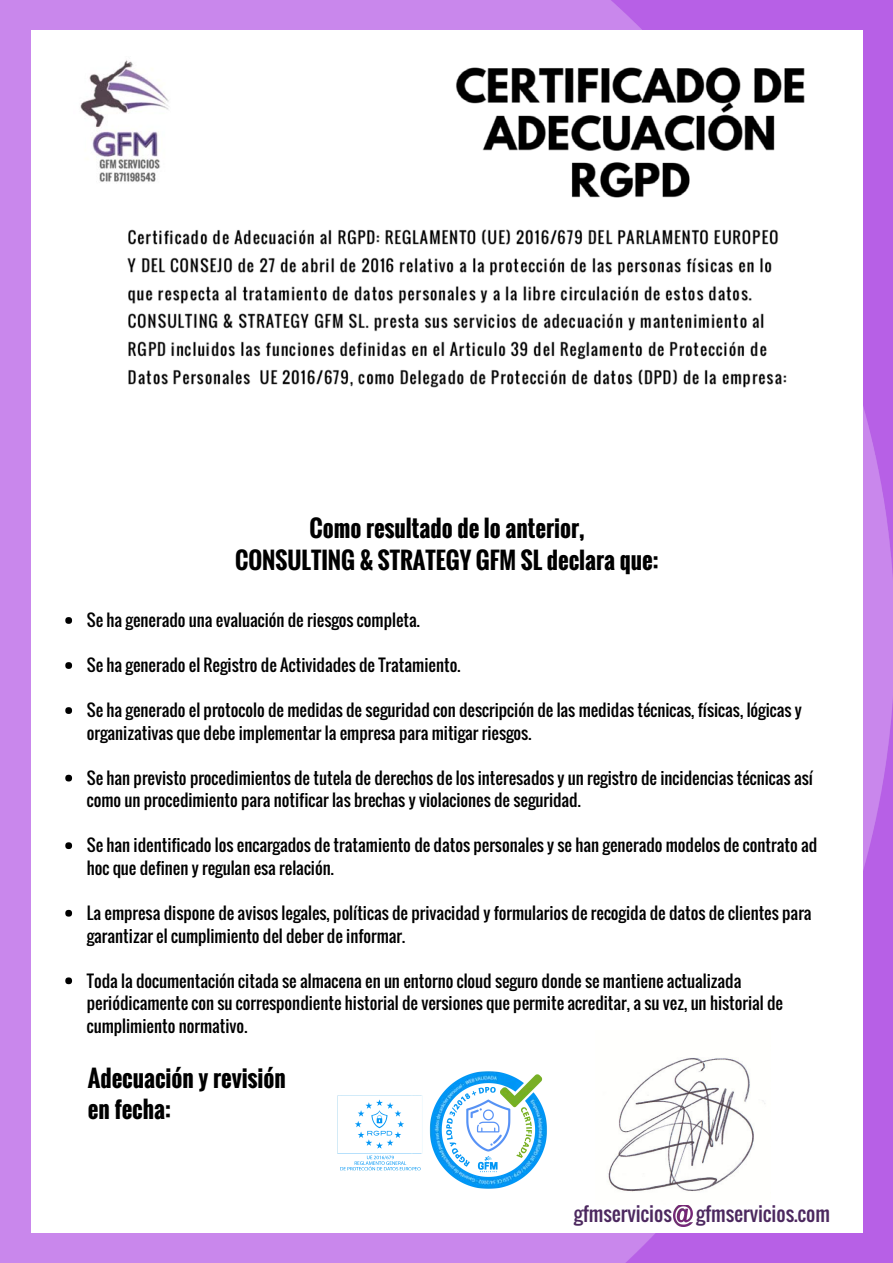
<style>
.page{position:relative;width:893px;height:1263px;background:#fff}
.page>*{position:absolute;margin:0;border:0;box-sizing:border-box;transform-origin:0 0}
.t1{font:700 23.25px/31.5px "Oswald";color:#000;text-align:center}
.t2{font:19.8px "Oswald";color:#4c285f}
.t3{font:16.5px/22.5px "Oswald";color:#000}
</style>
<div class="page">
<img style="left:0;top:0;width:893px;height:1263px">
<div style="left:32px;top:30px;width:830px;height:1203px;background:#fff"></div>
<div style="left:65px;top:617px;width:7px;height:7px;background:#000;border-radius:50%"></div>
<div style="left:65px;top:662px;width:7px;height:7px;background:#000;border-radius:50%"></div>
<div style="left:65px;top:707px;width:7px;height:7px;background:#000;border-radius:50%"></div>
<div style="left:65px;top:775px;width:7px;height:6px;background:#000;border-radius:50%"></div>
<div style="left:65px;top:842px;width:7px;height:7px;background:#000;border-radius:50%"></div>
<div style="left:65px;top:910px;width:7px;height:7px;background:#000;border-radius:50%"></div>
<div style="left:65px;top:977px;width:7px;height:7px;background:#000;border-radius:50%"></div>
<img style="left:673px;top:1205px;width:19px;height:21px">
<img style="left:608px;top:1058px;width:157px;height:134px">
<img style="left:127px;top:229px;width:660px;height:159px">
<img style="left:456px;top:67px;width:349px;height:131px">
<img style="left:80px;top:60px;width:89px;height:122px">
<img style="left:337px;top:1071px;width:210px;height:118px">
<h1 class="t1" style="left:235px;top:512px;width:425px">Como resultado de lo anterior,<br>CONSULTING &amp; STRATEGY GFM SL declara que:</h1>
<p class="t3" style="left:87px;top:608px;width:335px">Se ha generado una evaluación de riesgos completa.</p>
<p class="t3" style="left:87px;top:653px;width:375px">Se ha generado el Registro de Actividades de Tratamiento.</p>
<p class="t3" style="left:87px;top:699px;width:717px">Se ha generado el protocolo de medidas de seguridad con descripción de las medidas técnicas, físicas, lógicas y organizativas que debe implementar la empresa para mitigar riesgos.</p>
<p class="t3" style="left:87px;top:766px;width:728px">Se han previsto procedimientos de tutela de derechos de los interesados y un registro de incidencias técnicas así como un procedimiento para notificar las brechas y violaciones de seguridad.</p>
<p class="t3" style="left:87px;top:834px;width:732px">Se han identificado los encargados de tratamiento de datos personales y se han generado modelos de contrato ad hoc que definen y regulan esa relación.</p>
<p class="t3" style="left:87px;top:901px;width:726px">La empresa dispone de avisos legales, políticas de privacidad y formularios de recogida de datos de clientes para garantizar el cumplimiento del deber de informar.</p>
<p class="t3" style="left:87px;top:969px;width:698px">Toda la documentación citada se almacena en un entorno cloud seguro donde se mantiene actualizada periódicamente con su correspondiente historial de versiones que permite acreditar, a su vez, un historial de cumplimiento normativo.</p>
<h1 class="t1" style="left:88px;top:1061px;width:200px;text-align:left">Adecuación y revisión en fecha:</h1>
<p class="t2" style="left:574px;top:1198px;width:258px">gfmservicios gfmservicios.com</p>
</div>
